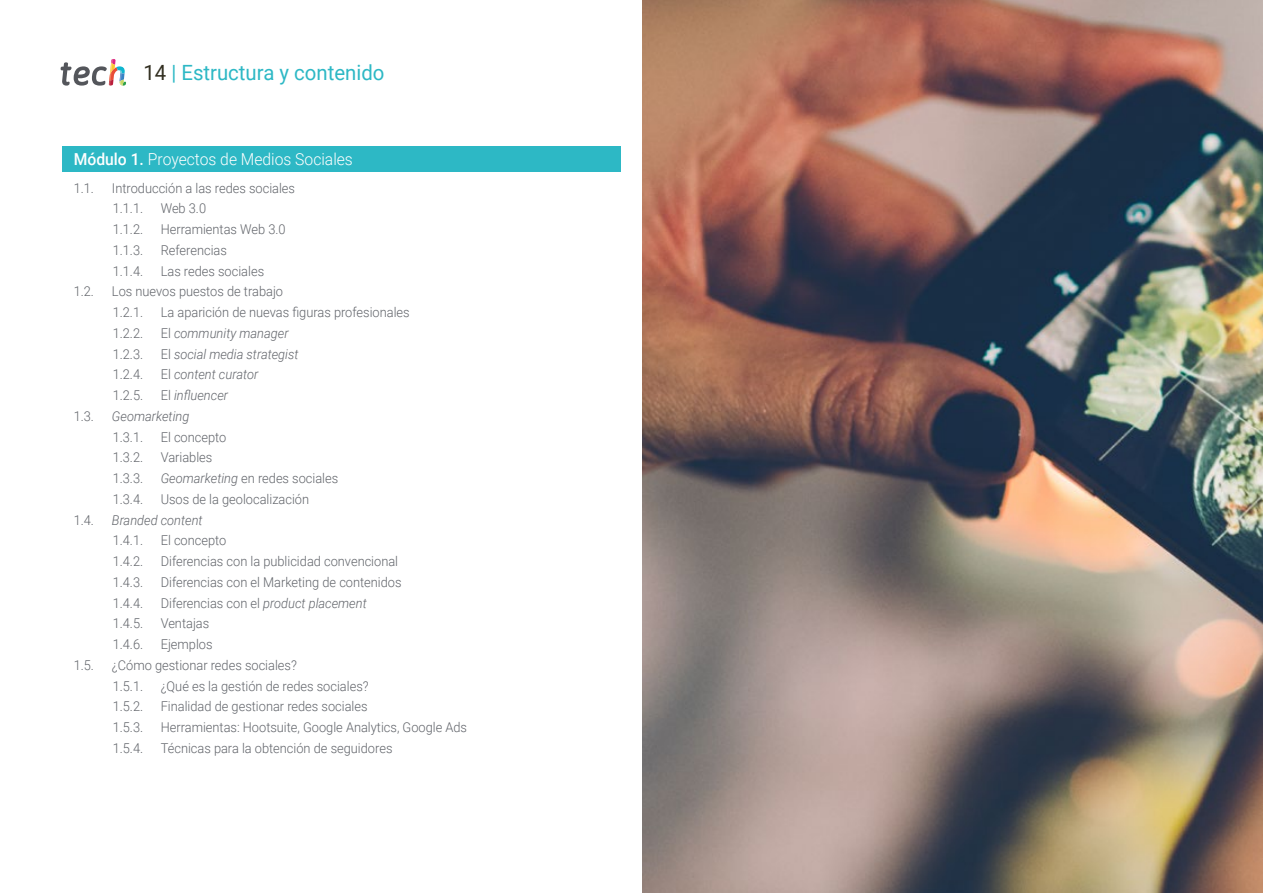
<style>
.page{position:relative;width:1263px;height:893px;background:#fff}
.page>*{position:absolute;margin:0;border:0;box-sizing:border-box;transform-origin:0 0}
.t1{font:21px "Roboto";color:#2db8c5}
.t2{font:300 16.5px "Roboto";color:#fff;scale:.95 1}
.t3{font:300 13.5px/20.7px "Roboto";color:#61646a;scale:.95 1}
.t4{font:italic 300 13.5px "Roboto";color:#61646a;scale:.95 1}
.s1{color:#312e20}
.s2{font-weight:500}
.s3{font-style:normal}
.s4{font-style:italic}
</style>
<div class="page">
<div style="left:63px;top:147px;width:558px;height:25px;background:#2db8c5"></div>
<svg style="left:61px;top:59px;width:65px;height:27px"></svg>
<img style="left:642px;top:0;width:621px;height:893px">
<h1 class="t1" style="left:144px;top:57px;width:242px"><span class="s1">14</span> | Estructura y contenido</h1>
<p class="t2" style="left:74px;top:148px;width:295px"><span class="s2">Módulo 1.</span> Proyectos de Medios Sociales</p>
<p class="t3" style="left:74px;top:177px;width:23px">1.1.</p>
<p class="t3" style="left:112px;top:177px;width:194px">Introducción a las redes sociales<br>1.1.1.</p>
<p class="t3" style="left:161px;top:198px;width:49px">Web 3.0</p>
<p class="t3" style="left:113px;top:218px;width:34px">1.1.2.</p>
<p class="t3" style="left:161px;top:218px;width:133px">Herramientas Web 3.0</p>
<p class="t3" style="left:113px;top:239px;width:34px">1.1.3.</p>
<p class="t3" style="left:161px;top:239px;width:71px">Referencias</p>
<p class="t3" style="left:113px;top:260px;width:34px">1.1.4.</p>
<p class="t3" style="left:161px;top:260px;width:110px">Las redes sociales</p>
<p class="t3" style="left:74px;top:281px;width:23px">1.2.</p>
<p class="t3" style="left:112px;top:281px;width:182px">Los nuevos puestos de trabajo<br>1.2.1.</p>
<p class="t3" style="left:161px;top:301px;width:264px">La aparición de nuevas figuras profesionales</p>
<p class="t3" style="left:113px;top:322px;width:34px">1.2.2.</p>
<p class="t4" style="left:161px;top:324px;width:136px"><span class="s3">El</span> community manager</p>
<p class="t3" style="left:113px;top:343px;width:34px">1.2.3.</p>
<p class="t4" style="left:161px;top:344px;width:147px"><span class="s3">El</span> social media strategist</p>
<p class="t3" style="left:113px;top:364px;width:34px">1.2.4.</p>
<p class="t4" style="left:161px;top:365px;width:104px"><span class="s3">El</span> content curator</p>
<p class="t3" style="left:113px;top:384px;width:34px">1.2.5.</p>
<p class="t4" style="left:161px;top:386px;width:72px"><span class="s3">El</span> influencer</p>
<p class="t3" style="left:74px;top:405px;width:23px">1.3.</p>
<p class="t4" style="left:112px;top:407px;width:83px">Geomarketing</p>
<p class="t3" style="left:113px;top:426px;width:34px">1.3.1.</p>
<p class="t3" style="left:161px;top:426px;width:71px">El concepto</p>
<p class="t3" style="left:113px;top:447px;width:34px">1.3.2.</p>
<p class="t3" style="left:161px;top:447px;width:56px">Variables</p>
<p class="t3" style="left:113px;top:467px;width:34px">1.3.3.</p>
<p class="t3" style="left:161px;top:467px;width:188px"><span class="s4">Geomarketing</span> en redes sociales</p>
<p class="t3" style="left:113px;top:488px;width:34px">1.3.4.</p>
<p class="t3" style="left:161px;top:488px;width:158px">Usos de la geolocalización</p>
<p class="t3" style="left:74px;top:509px;width:23px">1.4.</p>
<p class="t4" style="left:112px;top:510px;width:97px">Branded content</p>
<p class="t3" style="left:113px;top:530px;width:34px">1.4.1.</p>
<p class="t3" style="left:161px;top:530px;width:71px">El concepto</p>
<p class="t3" style="left:113px;top:550px;width:34px">1.4.2.</p>
<p class="t3" style="left:161px;top:550px;width:251px">Diferencias con la publicidad convencional</p>
<p class="t3" style="left:113px;top:571px;width:34px">1.4.3.</p>
<p class="t3" style="left:161px;top:571px;width:255px">Diferencias con el Marketing de contenidos</p>
<p class="t3" style="left:113px;top:592px;width:34px">1.4.4.</p>
<p class="t3" style="left:161px;top:592px;width:218px">Diferencias con el <span class="s4">product placement</span></p>
<p class="t3" style="left:113px;top:613px;width:34px">1.4.5.</p>
<p class="t3" style="left:161px;top:613px;width:53px">Ventajas</p>
<p class="t3" style="left:113px;top:633px;width:34px">1.4.6.</p>
<p class="t3" style="left:161px;top:633px;width:56px">Ejemplos</p>
<p class="t3" style="left:74px;top:654px;width:23px">1.5.</p>
<p class="t3" style="left:112px;top:654px;width:196px">¿Cómo gestionar redes sociales?<br>1.5.1.</p>
<p class="t3" style="left:161px;top:675px;width:220px">¿Qué es la gestión de redes sociales?</p>
<p class="t3" style="left:113px;top:696px;width:34px">1.5.2.</p>
<p class="t3" style="left:161px;top:696px;width:219px">Finalidad de gestionar redes sociales</p>
<p class="t3" style="left:113px;top:716px;width:34px">1.5.3.</p>
<p class="t3" style="left:161px;top:716px;width:324px">Herramientas: Hootsuite, Google Analytics, Google Ads</p>
<p class="t3" style="left:113px;top:737px;width:34px">1.5.4.</p>
<p class="t3" style="left:161px;top:737px;width:245px">Técnicas para la obtención de seguidores</p>
</div>
